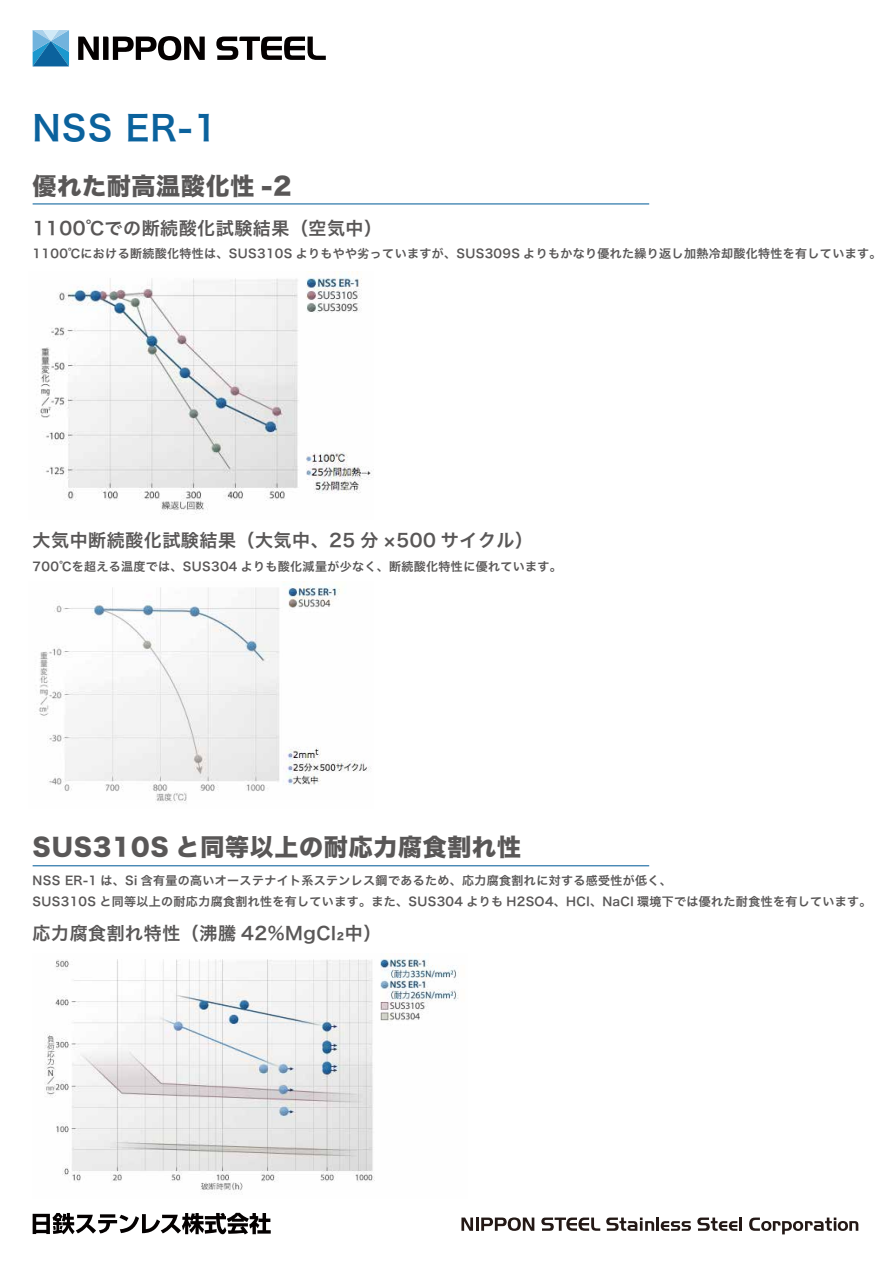
<style>
.page{position:relative;width:893px;height:1263px;background:#fff}
.page>*{position:absolute;margin:0;border:0;box-sizing:border-box;transform-origin:0 0}
.t1{font:34.5px "Hira Kaku Pro W6";color:#0b629d}
.t2{font:24px "Hira Kaku Std W8";letter-spacing:.03em;color:#595757}
.t3{font:18px "Hira Kaku Pro W6";letter-spacing:.03em;color:#595757}
.t4{font:12px/21px "Hira Kaku Pro W6";letter-spacing:.03em;color:#595757}
</style>
<div class="page">
<hr style="left:33px;top:203px;width:616px;height:1px;background:#0b629d">
<hr style="left:33px;top:865px;width:616px;height:1px;background:#0b629d">
<img style="left:36px;top:271px;width:338px;height:243px">
<img style="left:38px;top:581px;width:333px;height:223px">
<img style="left:44px;top:953px;width:415px;height:238px">
<svg style="left:33px;top:30px;width:36px;height:36px"></svg>
<svg style="left:78px;top:36px;width:127px;height:24px"></svg>
<svg style="left:216px;top:37px;width:110px;height:23px"></svg>
<svg style="left:33px;top:1213px;width:238px;height:21px"></svg>
<svg style="left:461px;top:1217px;width:12px;height:14px"></svg>
<hr style="left:476px;top:1217px;width:3px;height:14px;background:#231815">
<svg style="left:481px;top:1217px;width:53px;height:14px"></svg>
<svg style="left:541px;top:1217px;width:59px;height:14px"></svg>
<svg style="left:606px;top:1217px;width:48px;height:14px"></svg>
<hr style="left:656px;top:1217px;width:3px;height:14px;background:#231815">
<svg style="left:661px;top:1221px;width:30px;height:10px"></svg>
<svg style="left:697px;top:1217px;width:45px;height:14px"></svg>
<svg style="left:749px;top:1217px;width:109px;height:17px"></svg>
<h1 class="t1" style="left:33px;top:97px;width:187px">NSS ER-1</h1>
<h2 class="t2" style="left:33px;top:172px;width:261px">優れた耐高温酸化性 -2</h2>
<h3 class="t3" style="left:33px;top:212px;width:351px">1100℃での断続酸化試験結果（空気中）</h3>
<p class="t4" style="left:33px;top:243px;width:850px">1100℃における断続酸化特性は、SUS310S よりもやや劣っていますが、SUS309S よりもかなり優れた繰り返し加熱冷却酸化特性を有しています。</p>
<h3 class="t3" style="left:33px;top:524px;width:502px">大気中断続酸化試験結果（大気中、25 分 ×500 サイクル）</h3>
<p class="t4" style="left:33px;top:555px;width:531px">700℃を超える温度では、SUS304 よりも酸化減量が少なく、断続酸化特性に優れています。</p>
<h2 class="t2" style="left:33px;top:834px;width:490px">SUS310S と同等以上の耐応力腐食割れ性</h2>
<p class="t4" style="left:33px;top:869px;width:840px">NSS ER-1 は、Si 含有量の高いオーステナイト系ステンレス鋼であるため、応力腐食割れに対する感受性が低く、<br>SUS310S と同等以上の耐応力腐食割れ性を有しています。また、SUS304 よりも H2SO4、HCl、NaCl 環境下では優れた耐食性を有しています。</p>
<h3 class="t3" style="left:33px;top:917px;width:350px">応力腐食割れ特性（沸騰 42%MgCl₂中）</h3>
</div>
